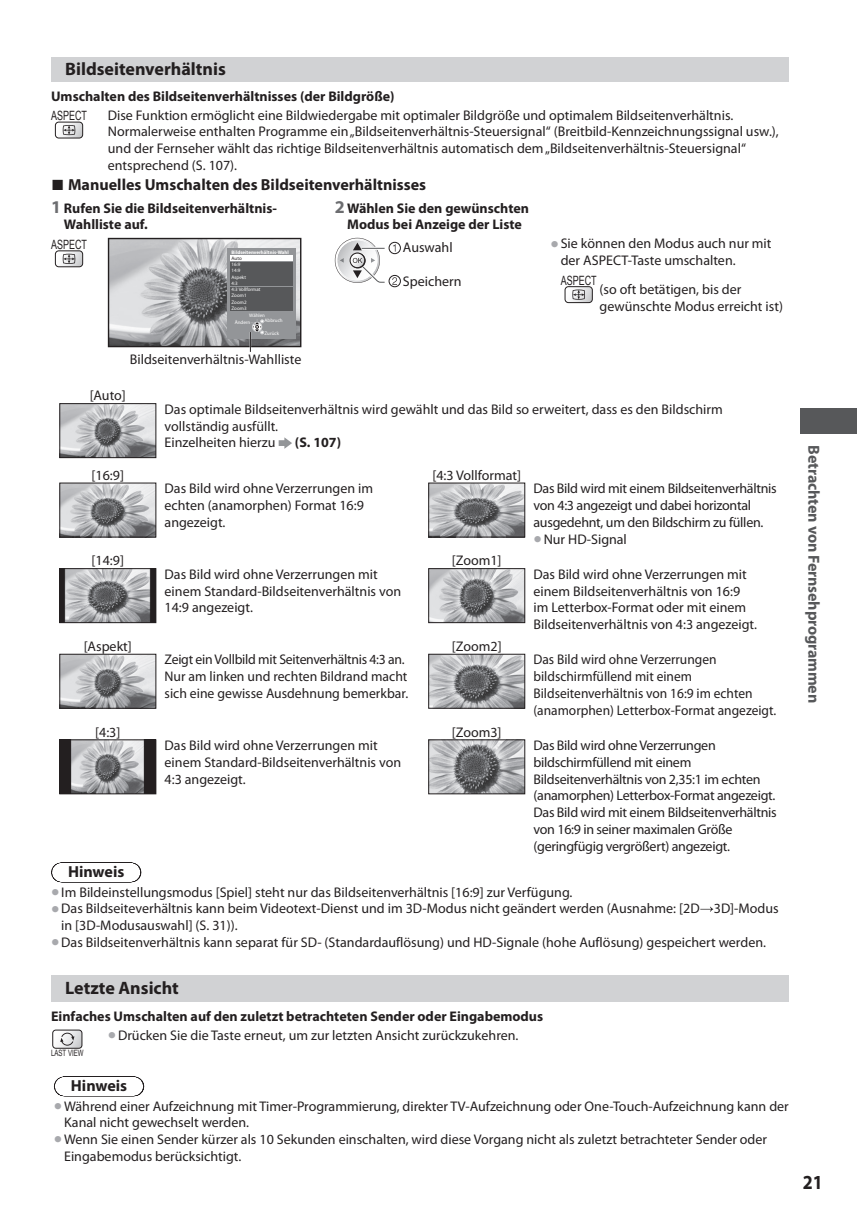
<style>
.page{position:relative;width:857px;height:1225px;background:#fff}
.page>*{position:absolute;margin:0;border:0;box-sizing:border-box;transform-origin:0 0}
.t1{font:700 20px "Myriad Pro";color:#231f20;scale:.9 1}
.t2{font:700 18px "Myriad Pro";color:#231f20}
.t3{font:700 16px "Myriad Pro";color:#231f20}
.t4{font:700 16px "Myriad Pro";letter-spacing:-.01em;color:#57585a}
.t5{font:14px/16.8px "Myriad Pro";color:#231f20}
.t6{font:14px/16.8px "Myriad Pro";letter-spacing:-.02em;color:#231f20}
.t7{font:700 14px/16.8px "Myriad Pro";color:#231f20}
.t8{font:14px/16.8px "Myriad Pro";color:#231f20;scale:.96 1}
.t9{font:12.8px "Arial";color:#231f20;scale:.7 1}
.t10{font:8.8px "Arial";color:#231f20;scale:.7 1}
.t11{font:5px/6.2px "Myriad Pro";color:#fff}
.t12{font:700 5px "Myriad Pro";color:#fff}
.t13{font:5px "Myriad Pro";color:#231f20}
.s1{font-family:"Arial";font-size:22px}
.s2{font-size:18px;color:#6c6d70}
.s3{font-size:30px;color:#a8a9ad}
</style>
<div class="page">
<div style="left:799px;top:408px;width:57px;height:26px;background:#57585a"></div>
<div style="left:51px;top:57px;width:737px;height:25px;background:#d1d2d4"></div>
<svg style="left:55px;top:122px;width:28px;height:16px"></svg>
<div style="left:55px;top:122px;width:28px;height:16px;border:1px solid #231f20;border-radius:3px"></div>
<svg style="left:63px;top:125px;width:12px;height:10px"></svg>
<svg style="left:55px;top:251px;width:28px;height:16px"></svg>
<div style="left:55px;top:250px;width:28px;height:17px;border:1px solid #231f20;border-radius:3px"></div>
<svg style="left:63px;top:254px;width:12px;height:10px"></svg>
<img style="left:110px;top:240px;width:189px;height:105px">
<div style="left:108px;top:238px;width:193px;height:109px;border:1px solid #231f20"></div>
<div style="left:227px;top:248px;width:68px;height:91px;background:#939598"></div>
<div style="left:230px;top:256px;width:62px;height:5px;background:#fff"></div>
<div style="left:230px;top:262px;width:62px;height:5px;background:#57585a"></div>
<div style="left:230px;top:268px;width:62px;height:6px;background:#57585a"></div>
<div style="left:230px;top:274px;width:62px;height:6px;background:#57585a"></div>
<div style="left:230px;top:281px;width:62px;height:5px;background:#57585a"></div>
<div style="left:230px;top:287px;width:62px;height:5px;background:#57585a"></div>
<div style="left:230px;top:293px;width:62px;height:6px;background:#57585a"></div>
<div style="left:230px;top:299px;width:62px;height:6px;background:#57585a"></div>
<div style="left:230px;top:305px;width:62px;height:6px;background:#57585a"></div>
<hr style="left:249px;top:332px;width:2px;height:20px;background:#fff">
<svg style="left:250px;top:319px;width:14px;height:33px"></svg>
<div style="left:388px;top:275px;width:12px;height:12px;border:1px solid #231f20;border-radius:50%"></div>
<div style="left:388px;top:242px;width:12px;height:12px;border:1px solid #231f20;border-radius:50%"></div>
<svg style="left:334px;top:238px;width:63px;height:50px"></svg>
<svg style="left:564px;top:287px;width:28px;height:16px"></svg>
<div style="left:564px;top:286px;width:28px;height:17px;border:1px solid #231f20;border-radius:3px"></div>
<svg style="left:572px;top:289px;width:12px;height:11px"></svg>
<img style="left:61px;top:405px;width:93px;height:51px">
<div style="left:59px;top:403px;width:97px;height:55px;border:1px solid #231f20"></div>
<svg style="left:278px;top:437px;width:14px;height:12px"></svg>
<img style="left:61px;top:485px;width:93px;height:50px">
<div style="left:59px;top:483px;width:97px;height:54px;border:1px solid #231f20"></div>
<img style="left:430px;top:485px;width:93px;height:50px">
<div style="left:428px;top:483px;width:97px;height:54px;border:1px solid #231f20"></div>
<img style="left:61px;top:570px;width:93px;height:51px">
<div style="left:59px;top:568px;width:97px;height:55px;border:1px solid #231f20"></div>
<img style="left:430px;top:570px;width:93px;height:51px">
<div style="left:428px;top:568px;width:97px;height:55px;border:1px solid #231f20"></div>
<img style="left:61px;top:656px;width:93px;height:50px">
<div style="left:59px;top:654px;width:97px;height:54px;border:1px solid #231f20"></div>
<img style="left:430px;top:656px;width:93px;height:50px">
<div style="left:428px;top:654px;width:97px;height:54px;border:1px solid #231f20"></div>
<img style="left:61px;top:741px;width:93px;height:51px">
<div style="left:59px;top:739px;width:97px;height:55px;border:1px solid #231f20"></div>
<img style="left:430px;top:741px;width:93px;height:51px">
<div style="left:428px;top:739px;width:97px;height:55px;border:1px solid #231f20"></div>
<svg style="left:61px;top:862px;width:70px;height:1px"></svg>
<svg style="left:700px;top:906px;width:12px;height:5px"></svg>
<div style="left:51px;top:975px;width:737px;height:27px;background:#d1d2d4"></div>
<svg style="left:53px;top:1030px;width:29px;height:18px"></svg>
<div style="left:52px;top:1029px;width:30px;height:19px;border:1px solid #231f20;border-radius:3px"></div>
<svg style="left:60px;top:1032px;width:14px;height:13px"></svg>
<svg style="left:64px;top:1076px;width:70px;height:1px"></svg>
<p class="t2" style="left:65px;top:62px;width:162px">Bildseitenverhältnis</p>
<p class="t7" style="left:51px;top:89px;width:345px">Umschalten des Bildseitenverhältnisses (der Bildgröße)</p>
<p class="t9" style="left:51px;top:108px;width:53px">ASPECT</p>
<p class="t5" style="left:108px;top:108px;width:672px">Dise Funktion ermöglicht eine Bildwiedergabe mit optimaler Bildgröße und optimalem Bildseitenverhältnis.<br>Normalerweise enthalten Programme ein „Bildseitenverhältnis-Steuersignal“ (Breitbild-Kennzeichnungssignal usw.), und der Fernseher wählt das richtige Bildseitenverhältnis automatisch dem „Bildseitenverhältnis-Steuersignal“ entsprechend (S. 107).</p>
<p class="t3" style="left:51px;top:178px;width:376px"><span class="s1">■</span> Manuelles Umschalten des Bildseitenverhältnisses</p>
<p class="t7" style="left:64px;top:201px;width:214px;text-indent:-13px"><span class="s2">1</span> Rufen Sie die Bildseitenverhältnis-<br>Wahlliste auf.</p>
<p class="t7" style="left:334px;top:201px;width:196px;text-align:center"><span class="s2">2</span> Wählen Sie den gewünschten<br>Modus bei Anzeige der Liste</p>
<p class="t9" style="left:51px;top:237px;width:53px">ASPECT</p>
<p class="t12" style="left:231px;top:250px;width:59px">Bildseitenverhältnis-Wahl</p>
<p class="t13" style="left:231px;top:256px;width:12px">Auto</p>
<p class="t11" style="left:231px;top:262px;width:30px">16:9<br>14:9<br>Aspekt<br>4:3<br>4:3 Vollformat<br>Zoom1<br>Zoom2<br>Zoom3</p>
<p class="t11" style="left:264px;top:313px;width:20px;line-height:5.2px;text-indent:-15px">Wählen<br>Abbruch</p>
<p class="t11" style="left:264px;top:331px;width:16px">Zurück</p>
<p class="t5" style="left:403px;top:240px;width:51px">Auswahl</p>
<p class="t5" style="left:560px;top:236px;width:212px;text-indent:-10px"><span class="s3">•</span> Sie können den Modus auch nur mit der ASPECT-Taste umschalten.</p>
<p class="t9" style="left:560px;top:273px;width:53px">ASPECT</p>
<p class="t5" style="left:599px;top:282px;width:185px">(so oft betätigen, bis der gewünschte Modus erreicht ist)</p>
<p class="t5" style="left:403px;top:274px;width:60px">Speichern</p>
<p class="t11" style="left:235px;top:319px;width:17px">Ändern</p>
<p class="t5" style="left:130px;top:351px;width:173px">Bildseitenverhältnis-Wahlliste</p>
<p class="t5" style="left:90px;top:388px;width:38px">[Auto]</p>
<p class="t5" style="left:164px;top:402px;width:559px">Das optimale Bildseitenverhältnis wird gewählt und das Bild so erweitert, dass es den Bildschirm vollständig ausfüllt.<br>Einzelheiten hierzu</p>
<p class="t7" style="left:295px;top:435px;width:48px">(S. 107)</p>
<p class="t5" style="left:92px;top:468px;width:34px">[16:9]</p>
<p class="t5" style="left:432px;top:468px;width:90px">[4:3 Vollformat]</p>
<p class="t5" style="left:164px;top:481px;width:210px">Das Bild wird ohne Verzerrungen im echten (anamorphen) Format 16:9 angezeigt.</p>
<p class="t6" style="left:533px;top:481px;width:245px">Das Bild wird mit einem Bildseitenverhältnis von 4:3 angezeigt und dabei horizontal ausgedehnt, um den Bildschirm zu füllen.</p>
<p class="t5" style="left:533px;top:531px;width:95px"><span class="s3">•</span> Nur HD-Signal</p>
<p class="t5" style="left:92px;top:553px;width:34px">[14:9]</p>
<p class="t5" style="left:451px;top:553px;width:51px">[Zoom1]</p>
<p class="t5" style="left:164px;top:567px;width:238px">Das Bild wird ohne Verzerrungen mit einem Standard-Bildseitenverhältnis von<br>14:9 angezeigt.</p>
<p class="t5" style="left:533px;top:567px;width:225px">Das Bild wird ohne Verzerrungen mit einem Bildseitenverhältnis von 16:9 im Letterbox-Format oder mit einem Bildseitenverhältnis von 4:3 angezeigt.</p>
<p class="t5" style="left:84px;top:639px;width:50px">[Aspekt]</p>
<p class="t5" style="left:451px;top:639px;width:51px">[Zoom2]</p>
<p class="t5" style="left:164px;top:652px;width:245px">Zeigt ein Vollbild mit Seitenverhältnis 4:3 an.<br>Nur am linken und rechten Bildrand macht sich eine gewisse Ausdehnung bemerkbar.</p>
<p class="t8" style="left:533px;top:652px;width:254px">Das Bild wird ohne Verzerrungen bildschirmfüllend mit einem Bildseitenverhältnis von 16:9 im echten (anamorphen) Letterbox-Format angezeigt.</p>
<p class="t5" style="left:95px;top:724px;width:27px">[4:3]</p>
<p class="t5" style="left:451px;top:724px;width:51px">[Zoom3]</p>
<p class="t5" style="left:164px;top:738px;width:238px">Das Bild wird ohne Verzerrungen mit einem Standard-Bildseitenverhältnis von<br>4:3 angezeigt.</p>
<p class="t6" style="left:533px;top:738px;width:245px">Das Bild wird ohne Verzerrungen bildschirmfüllend mit einem Bildseitenverhältnis von 2,35:1 im echten (anamorphen) Letterbox-Format angezeigt.<br>Das Bild wird mit einem Bildseitenverhältnis von 16:9 in seiner maximalen Größe (geringfügig vergrößert) angezeigt.</p>
<p class="t3" style="left:68px;top:865px;width:58px">Hinweis</p>
<p class="t5" style="left:51px;top:884px;width:522px"><span class="s3">•</span> Im Bildeinstellungsmodus [Spiel] steht nur das Bildseitenverhältnis [16:9] zur Verfügung.</p>
<p class="t5" style="left:61px;top:901px;width:718px;text-indent:-10px"><span class="s3">•</span> Das Bildseiteverhältnis kann beim Videotext-Dienst und im 3D-Modus nicht geändert werden (Ausnahme: [2D 3D]-Modus in [3D-Modusauswahl] (S. 31)).</p>
<p class="t5" style="left:51px;top:935px;width:716px"><span class="s3">•</span> Das Bildseitenverhältnis kann separat für SD- (Standardauflösung) und HD-Signale (hohe Auflösung) gespeichert werden.</p>
<p class="t2" style="left:65px;top:980px;width:115px">Letzte Ansicht</p>
<p class="t7" style="left:51px;top:1009px;width:493px">Einfaches Umschalten auf den zuletzt betrachteten Sender oder Eingabemodus</p>
<p class="t10" style="left:51px;top:1048px;width:48px">LAST VIEW</p>
<p class="t5" style="left:108px;top:1028px;width:412px"><span class="s3">•</span> Drücken Sie die Taste erneut, um zur letzten Ansicht zurückzukehren.</p>
<p class="t3" style="left:71px;top:1079px;width:58px">Hinweis</p>
<p class="t5" style="left:64px;top:1098px;width:725px;text-indent:-10px"><span class="s3">•</span> Während einer Aufzeichnung mit Timer-Programmierung, direkter TV-Aufzeichnung oder One-Touch-Aufzeichnung kann der<br>Kanal nicht gewechselt werden.</p>
<p class="t5" style="left:64px;top:1132px;width:704px;text-indent:-10px"><span class="s3">•</span> Wenn Sie einen Sender kürzer als 10 Sekunden einschalten, wird diese Vorgang nicht als zuletzt betrachteter Sender oder<br>Eingabemodus berücksichtigt.</p>
<p class="t4" style="left:819px;top:445px;width:259px;rotate:90deg">Betrachten von Fernsehprogrammen</p>
<h1 class="t1" style="left:802px;top:1174px;width:24px">21</h1>
</div>
